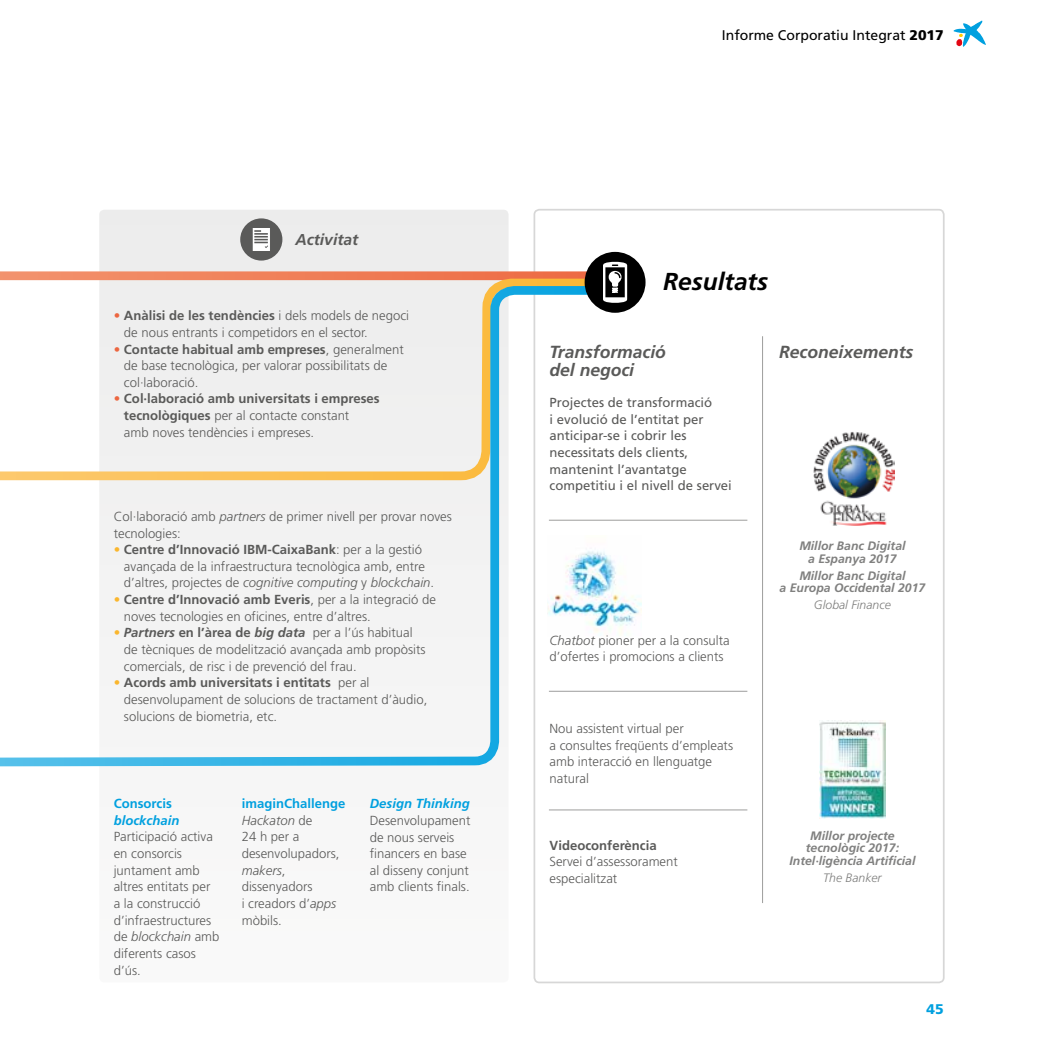
<style>
.page{position:relative;width:1042px;height:1042px;background:#fff}
.page>*{position:absolute;margin:0;border:0;box-sizing:border-box;transform-origin:0 0}
.t1{font:italic 700 24.5px "Frutiger LT Std";color:#000}
.t2{font:italic 700 17.5px/17.5px "Frutiger LT Std";color:#5a5a59}
.t3{font:italic 700 15.75px "Frutiger LT Std";color:#5a5a59}
.t4{font:14px "Frutiger LT Std";color:#000}
.t5{font:900 14px "Frutiger LT Std";color:#00a0df}
.t6{font:300 13.12px/16.6px "Frutiger LT Std";color:#5a5a59}
.t7{font:13.12px/16.6px "Frutiger LT Std";color:#5a5a59}
.t8{font:700 13.12px/16.6px "Frutiger LT Std";color:#5a5a59}
.t9{font:italic 700 13.12px "Frutiger LT Std";color:#00a0df}
.t10{font:700 13.12px "Frutiger LT Std";color:#00a0df}
.t11{font:italic 700 12.25px/12.2px "Frutiger LT Std";color:#80807f;text-align:center}
.t12{font:italic 300 12.25px "Frutiger LT Std";color:#80807f}
.s1{color:#ec6640}
.s2{font-weight:700}
.s3{font-weight:300;color:#ec6640}
.s4{font-weight:300}
.s5{font-style:italic}
.s6{color:#fab62d}
.s7{font-weight:700;font-style:italic}
.s8{font-weight:700;color:#00a0df}
.s9{font-weight:900}
</style>
<div class="page">
<svg style="left:953px;top:21px;width:33px;height:26px"></svg>
<div style="left:99px;top:210px;width:409px;height:772px;background:#ededed;border-radius:5px"></div>
<img style="left:819px;top:720px;width:66px;height:98px">
<hr style="left:549px;top:520px;width:198px;height:1px;background:#9d9d9c">
<hr style="left:549px;top:691px;width:198px;height:1px;background:#9d9d9c">
<hr style="left:549px;top:809px;width:198px;height:1px;background:#9d9d9c">
<img style="left:814px;top:431px;width:81px;height:94px">
<div style="left:0;top:274px;width:645px;height:710px;background:#f9f9f9"></div>
<svg style="left:0;top:282px;width:644px;height:490px"></svg>
<div style="left:584px;top:252px;width:61px;height:61px;background:#000;border-radius:50%"></div>
<svg style="left:603px;top:261px;width:24px;height:42px"></svg>
<div style="left:240px;top:218px;width:42px;height:43px;background:#5a5a59;border-radius:50%"></div>
<div style="left:252px;top:227px;width:19px;height:25px;background:#fff;border:1px solid #5a5a59"></div>
<svg style="left:254px;top:230px;width:14px;height:18px"></svg>
<hr style="left:762px;top:336px;width:1px;height:567px;background:#9d9d9c">
<p class="t3" style="left:295px;top:231px;width:65px">Activitat</p>
<p class="t6" style="left:124px;top:308px;width:287px;text-indent:-10px"><span class="s1">•</span> <span class="s2">Anàlisi de les tendències</span> i dels models de negoci de nous entrants i competidors en el sector.</p>
<p class="t6" style="left:124px;top:341px;width:281px;text-indent:-10px"><span class="s1">•</span> <span class="s2">Contacte habitual amb empreses</span>, generalment de base tecnològica, per valorar possibilitats de col·laboració.</p>
<p class="t8" style="left:124px;top:391px;width:257px;text-indent:-10px"><span class="s3">•</span> Col·laboració amb universitats i empreses tecnològiques <span class="s4">per al contacte constant<br>amb noves tendències i empreses.</span></p>
<p class="t6" style="left:114px;top:508px;width:340px">Col·laboració amb <span class="s5">partners</span> de primer nivell per provar noves tecnologies:</p>
<p class="t6" style="left:124px;top:541px;width:312px;text-indent:-10px"><span class="s6">•</span> <span class="s2">Centre d’Innovació IBM-CaixaBank</span>: per a la gestió avançada de la infraestructura tecnològica amb, entre d’altres, projectes de <span class="s5">cognitive computing</span> y <span class="s5">blockchain</span>.</p>
<p class="t6" style="left:124px;top:591px;width:313px;text-indent:-10px"><span class="s6">•</span> <span class="s2">Centre d’Innovació amb Everis</span>, per a la integració de noves tecnologies en oficines, entre d’altres.</p>
<p class="t6" style="left:124px;top:625px;width:303px;text-indent:-10px"><span class="s6">•</span> <span class="s7">Partners</span> <span class="s2">en l’àrea de</span> <span class="s7">big data</span> per a l’ús habitual de tècniques de modelització avançada amb propòsits comercials, de risc i de prevenció del frau.</p>
<p class="t6" style="left:124px;top:674px;width:305px;text-indent:-10px"><span class="s6">•</span> <span class="s2">Acords amb universitats i entitats</span> per al desenvolupament de solucions de tractament d’àudio, solucions de biometria, etc.</p>
<p class="t10" style="left:114px;top:796px;width:60px">Consorcis</p>
<p class="t9" style="left:114px;top:812px;width:67px">blockchain</p>
<p class="t6" style="left:114px;top:829px;width:107px">Participació activa en consorcis juntament amb altres entitats per a la construcció d’infraestructures de <span class="s5">blockchain</span> amb diferents casos d’ús.</p>
<p class="t6" style="left:242px;top:795px;width:105px"><span class="s8">imaginChallenge<br></span><span class="s5">Hackaton</span> de<br>24 h per a desenvolupadors, <span class="s5">makers</span>, dissenyadors<br>i creadors d’<span class="s5">apps </span>mòbils.</p>
<p class="t9" style="left:370px;top:796px;width:101px">Design Thinking</p>
<p class="t6" style="left:370px;top:812px;width:102px">Desenvolupament de nous serveis financers en base al disseny conjunt amb clients finals.</p>
<p class="t4" style="left:722px;top:26px;width:223px">Informe Corporatiu Integrat <span class="s9">2017</span></p>
<h1 class="t1" style="left:663px;top:267px;width:106px">Resultats</h1>
<h2 class="t2" style="left:549px;top:343px;width:118px">Transformació del negoci</h2>
<p class="t7" style="left:549px;top:394px;width:184px">Projectes de transformació<br>i evolució de l’entitat per anticipar-se i cobrir les necessitats dels clients, mantenint l’avantatge competitiu i el nivell de servei</p>
<p class="t6" style="left:549px;top:632px;width:182px"><span class="s5">Chatbot</span> pioner per a la consulta d’ofertes i promocions a clients</p>
<h2 class="t2" style="left:779px;top:343px;width:136px">Reconeixements</h2>
<p class="t11" style="left:799px;top:540px;width:108px">Millor Banc Digital a Espanya 2017</p>
<p class="t11" style="left:779px;top:569px;width:147px">Millor Banc Digital<br>a Europa Occidental 2017</p>
<p class="t12" style="left:814px;top:598px;width:78px">Global Finance</p>
<p class="t6" style="left:549px;top:720px;width:185px">Nou assistent virtual per<br>a consultes freqüents d’empleats amb interacció en llenguatge natural</p>
<p class="t8" style="left:549px;top:837px;width:109px">Videoconferència</p>
<p class="t6" style="left:549px;top:854px;width:130px">Servei d’assessorament especialitzat</p>
<p class="t11" style="left:789px;top:830px;width:127px">Millor projecte tecnològic 2017:<br>Intel·ligència Artificial</p>
<p class="t12" style="left:823px;top:870px;width:60px">The Banker</p>
<p class="t5" style="left:926px;top:1000px;width:19px">45</p>
</div>
